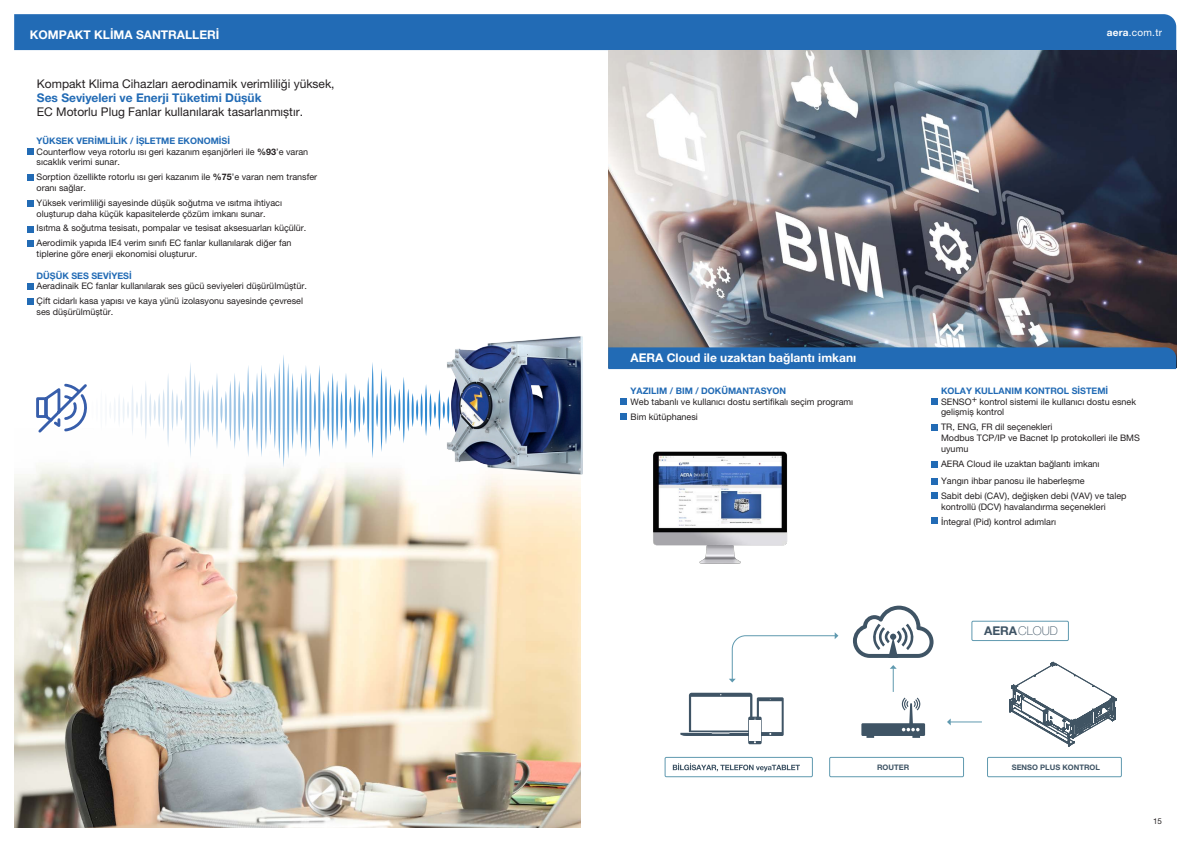
<style>
.page{position:relative;width:1191px;height:842px;background:#fff}
.page>*{position:absolute;margin:0;border:0;box-sizing:border-box;transform-origin:0 0}
.t1{font:100 12.1px "Helvetica Neue LT Pro";color:#3f5465}
.t2{font:12px "Helvetica Neue LT Pro";color:#231f20}
.t3{font:700 12px "Helvetica Neue LT Pro";color:#fff}
.t4{font:700 12px "Helvetica Neue LT Pro";color:#226bb5}
.t5{font:10px "Helvetica Neue LT Pro";color:#fff}
.t6{font:9px/10.8px "Helvetica Neue LT Pro";color:#231f20}
.t7{font:700 9px "Helvetica Neue LT Pro";color:#226bb5}
.t8{font:8px "Helvetica Neue LT Pro";color:#231f20}
.t9{font:700 7.6px "Helvetica Neue LT Pro";color:#3f5465}
.s1{font-weight:700}
</style>
<div class="page">
<div style="left:14px;top:14px;width:1162px;height:36px;background:#226bb5"></div>
<img style="left:608px;top:50px;width:568px;height:297px">
<img style="left:14px;top:428px;width:567px;height:400px">
<svg style="left:620px;top:414px;width:6px;height:6px"></svg>
<svg style="left:931px;top:399px;width:6px;height:6px"></svg>
<svg style="left:931px;top:425px;width:6px;height:6px"></svg>
<svg style="left:931px;top:461px;width:6px;height:6px"></svg>
<svg style="left:931px;top:478px;width:6px;height:6px"></svg>
<svg style="left:931px;top:493px;width:6px;height:6px"></svg>
<div style="left:931px;top:517px;width:6px;height:7px;background:#226bb5"></div>
<svg style="left:620px;top:398px;width:6px;height:6px"></svg>
<svg style="left:27px;top:149px;width:6px;height:6px"></svg>
<div style="left:27px;top:174px;width:6px;height:7px;background:#226bb5"></div>
<svg style="left:27px;top:200px;width:6px;height:6px"></svg>
<svg style="left:27px;top:226px;width:6px;height:6px"></svg>
<svg style="left:27px;top:241px;width:6px;height:6px"></svg>
<div style="left:27px;top:283px;width:6px;height:7px;background:#226bb5"></div>
<svg style="left:27px;top:298px;width:6px;height:6px"></svg>
<img style="left:653px;top:451px;width:135px;height:113px">
<img style="left:403px;top:377px;width:2px;height:67px">
<img style="left:398px;top:389px;width:2px;height:43px">
<img style="left:380px;top:369px;width:2px;height:83px">
<img style="left:367px;top:377px;width:2px;height:67px">
<img style="left:407px;top:389px;width:2px;height:43px">
<img style="left:394px;top:393px;width:2px;height:34px">
<img style="left:411px;top:393px;width:3px;height:34px">
<img style="left:420px;top:393px;width:2px;height:34px">
<img style="left:429px;top:393px;width:2px;height:34px">
<img style="left:425px;top:384px;width:2px;height:52px">
<img style="left:438px;top:390px;width:2px;height:41px">
<img style="left:385px;top:376px;width:2px;height:69px">
<img style="left:376px;top:393px;width:2px;height:34px">
<img style="left:389px;top:384px;width:2px;height:52px">
<img style="left:416px;top:399px;width:2px;height:22px">
<svg style="left:434px;top:401px;width:2px;height:18px"></svg>
<img style="left:349px;top:396px;width:2px;height:28px">
<img style="left:371px;top:362px;width:3px;height:96px">
<img style="left:167px;top:375px;width:2px;height:72px">
<img style="left:163px;top:390px;width:2px;height:42px">
<img style="left:145px;top:382px;width:2px;height:58px">
<img style="left:131px;top:387px;width:3px;height:49px">
<img style="left:171px;top:390px;width:3px;height:42px">
<img style="left:158px;top:394px;width:2px;height:32px">
<img style="left:185px;top:377px;width:2px;height:68px">
<img style="left:194px;top:374px;width:2px;height:74px">
<img style="left:189px;top:363px;width:2px;height:95px">
<img style="left:203px;top:390px;width:2px;height:41px">
<img style="left:149px;top:394px;width:2px;height:32px">
<img style="left:140px;top:394px;width:2px;height:32px">
<img style="left:118px;top:397px;width:2px;height:27px">
<img style="left:154px;top:400px;width:2px;height:20px">
<img style="left:180px;top:400px;width:2px;height:21px">
<img style="left:198px;top:381px;width:2px;height:59px">
<img style="left:207px;top:390px;width:2px;height:43px">
<img style="left:225px;top:391px;width:2px;height:40px">
<img style="left:238px;top:381px;width:2px;height:61px">
<img style="left:243px;top:391px;width:2px;height:40px">
<img style="left:247px;top:366px;width:2px;height:91px">
<img style="left:211px;top:385px;width:3px;height:53px">
<img style="left:220px;top:397px;width:2px;height:27px">
<img style="left:216px;top:374px;width:2px;height:75px">
<img style="left:229px;top:381px;width:2px;height:61px">
<img style="left:234px;top:373px;width:2px;height:76px">
<img style="left:123px;top:398px;width:2px;height:24px">
<img style="left:114px;top:399px;width:1px;height:21px">
<svg style="left:136px;top:402px;width:2px;height:16px"></svg>
<svg style="left:127px;top:403px;width:2px;height:14px"></svg>
<svg style="left:110px;top:404px;width:1px;height:12px"></svg>
<svg style="left:35px;top:383px;width:56px;height:52px"></svg>
<img style="left:283px;top:355px;width:2px;height:113px">
<img style="left:278px;top:364px;width:2px;height:95px">
<img style="left:260px;top:366px;width:2px;height:91px">
<img style="left:287px;top:364px;width:2px;height:95px">
<img style="left:274px;top:373px;width:2px;height:76px">
<img style="left:291px;top:373px;width:3px;height:76px">
<img style="left:300px;top:373px;width:2px;height:76px">
<img style="left:309px;top:373px;width:2px;height:76px">
<img style="left:305px;top:366px;width:2px;height:91px">
<img style="left:318px;top:365px;width:2px;height:92px">
<img style="left:265px;top:373px;width:2px;height:76px">
<img style="left:256px;top:374px;width:2px;height:75px">
<img style="left:269px;top:387px;width:2px;height:49px">
<img style="left:296px;top:387px;width:2px;height:49px">
<img style="left:314px;top:391px;width:2px;height:40px">
<img style="left:323px;top:391px;width:2px;height:40px">
<img style="left:340px;top:391px;width:2px;height:40px">
<img style="left:354px;top:384px;width:2px;height:54px">
<img style="left:358px;top:389px;width:2px;height:44px">
<img style="left:363px;top:396px;width:2px;height:30px">
<img style="left:327px;top:381px;width:2px;height:61px">
<img style="left:336px;top:381px;width:2px;height:61px">
<img style="left:331px;top:373px;width:3px;height:76px">
<img style="left:345px;top:373px;width:2px;height:76px">
<img style="left:251px;top:391px;width:3px;height:40px">
<img style="left:443px;top:336px;width:139px;height:139px">
<div style="left:608px;top:347px;width:568px;height:22px;background:#226bb5"></div>
<div style="left:971px;top:621px;width:97px;height:20px;border:1px solid #5f99af"></div>
<svg style="left:853px;top:606px;width:80px;height:52px"></svg>
<svg style="left:680px;top:693px;width:103px;height:51px"></svg>
<div style="left:749px;top:720px;width:11px;height:20px;background:#fff"></div>
<svg style="left:729px;top:632px;width:109px;height:50px"></svg>
<hr style="left:950px;top:722px;width:32px;height:1px;background:#5f99af">
<svg style="left:947px;top:719px;width:3px;height:6px"></svg>
<div style="left:665px;top:757px;width:147px;height:20px;border:1px solid #5f99af"></div>
<div style="left:829px;top:757px;width:134px;height:20px;border:1px solid #5f99af"></div>
<div style="left:987px;top:757px;width:134px;height:20px;border:1px solid #5f99af"></div>
<svg style="left:861px;top:665px;width:64px;height:73px"></svg>
<svg style="left:1009px;top:662px;width:107px;height:84px"></svg>
<svg style="left:673px;top:763px;width:127px;height:8px"></svg>
<p class="t3" style="left:30px;top:27px;width:191px">KOMPAKT KLİMA SANTRALLERİ</p>
<p class="t2" style="left:37px;top:76px;width:299px">Kompakt Klima Cihazları aerodinamik verimliliği yüksek,</p>
<p class="t4" style="left:37px;top:90px;width:226px">Ses Seviyeleri ve Enerji Tüketimi Düşük</p>
<p class="t2" style="left:37px;top:105px;width:268px">EC Motorlu Plug Fanlar kullanılarak tasarlanmıştır.</p>
<p class="t7" style="left:37px;top:135px;width:195px">YÜKSEK VERİMLİLİK / İŞLETME EKONOMİSİ</p>
<p class="t6" style="left:37px;top:146px;width:273px">Counterflow veya rotorlu ısı geri kazanım eşanjörleri ile <span class="s1">%93</span>’e varan sıcaklık verimi sunar.</p>
<p class="t6" style="left:37px;top:171px;width:282px">Sorption özellikte rotorlu ısı geri kazanım ile <span class="s1">%75</span>’e varan nem transfer oranı sağlar.</p>
<p class="t6" style="left:37px;top:197px;width:247px">Yüksek verimliliği sayesinde düşük soğutma ve ısıtma ihtiyacı oluşturup daha küçük kapasitelerde çözüm imkanı sunar.</p>
<p class="t6" style="left:37px;top:223px;width:271px">Isıtma &amp; soğutma tesisatı, pompalar ve tesisat aksesuarları küçülür.</p>
<p class="t6" style="left:37px;top:237px;width:256px">Aerodimik yapıda IE4 verim sınıfı EC fanlar kullanılarak diğer fan tiplerine göre enerji ekonomisi oluşturur.</p>
<p class="t7" style="left:37px;top:270px;width:97px">DÜŞÜK SES SEVİYESİ</p>
<p class="t6" style="left:37px;top:281px;width:272px">Aeradinaik EC fanlar kullanılarak ses gücü seviyeleri düşürülmüştür.</p>
<p class="t6" style="left:37px;top:295px;width:268px">Çift cidarlı kasa yapısı ve kaya yünü izolasyonu sayesinde çevresel ses düşürülmüştür.</p>
<p class="t5" style="left:1106px;top:26px;width:57px"><span class="s1">aera</span>.com.tr</p>
<p class="t3" style="left:630px;top:350px;width:227px">AERA Cloud ile uzaktan bağlantı imkanı</p>
<p class="t7" style="left:630px;top:385px;width:157px">YAZILIM / BIM / DOKÜMANTASYON</p>
<p class="t6" style="left:630px;top:394px;width:224px;line-height:14.8px">Web tabanlı ve kullanıcı dostu sertifikalı seçim programı<br>Bim kütüphanesi</p>
<p class="t7" style="left:941px;top:385px;width:168px">KOLAY KULLANIM KONTROL SİSTEMİ</p>
<p class="t6" style="left:941px;top:396px;width:196px">SENSO+ kontrol sistemi ile kullanıcı dostu esnek gelişmiş kontrol</p>
<p class="t6" style="left:941px;top:422px;width:200px">TR, ENG, FR dil seçenekleri<br>Modbus TCP/IP ve Bacnet Ip protokolleri ile BMS uyumu</p>
<p class="t6" style="left:941px;top:458px;width:160px">AERA Cloud ile uzaktan bağlantı imkanı</p>
<p class="t6" style="left:941px;top:476px;width:145px">Yangın ihbar panosu ile haberleşme</p>
<p class="t6" style="left:941px;top:490px;width:187px">Sabit debi (CAV), değişken debi (VAV) ve talep kontrollü (DCV) havalandırma seçenekleri</p>
<p class="t6" style="left:941px;top:516px;width:116px">İntegral (Pid) kontrol adımları</p>
<h1 class="t1" style="left:984px;top:624px;width:75px"><span class="s1">AERA</span>CLOUD</h1>
<p class="t9" style="left:877px;top:762px;width:34px">ROUTER</p>
<p class="t9" style="left:1011px;top:762px;width:90px">SENSO PLUS KONTROL</p>
<p class="t8" style="left:1153px;top:816px;width:10px">15</p>
</div>
